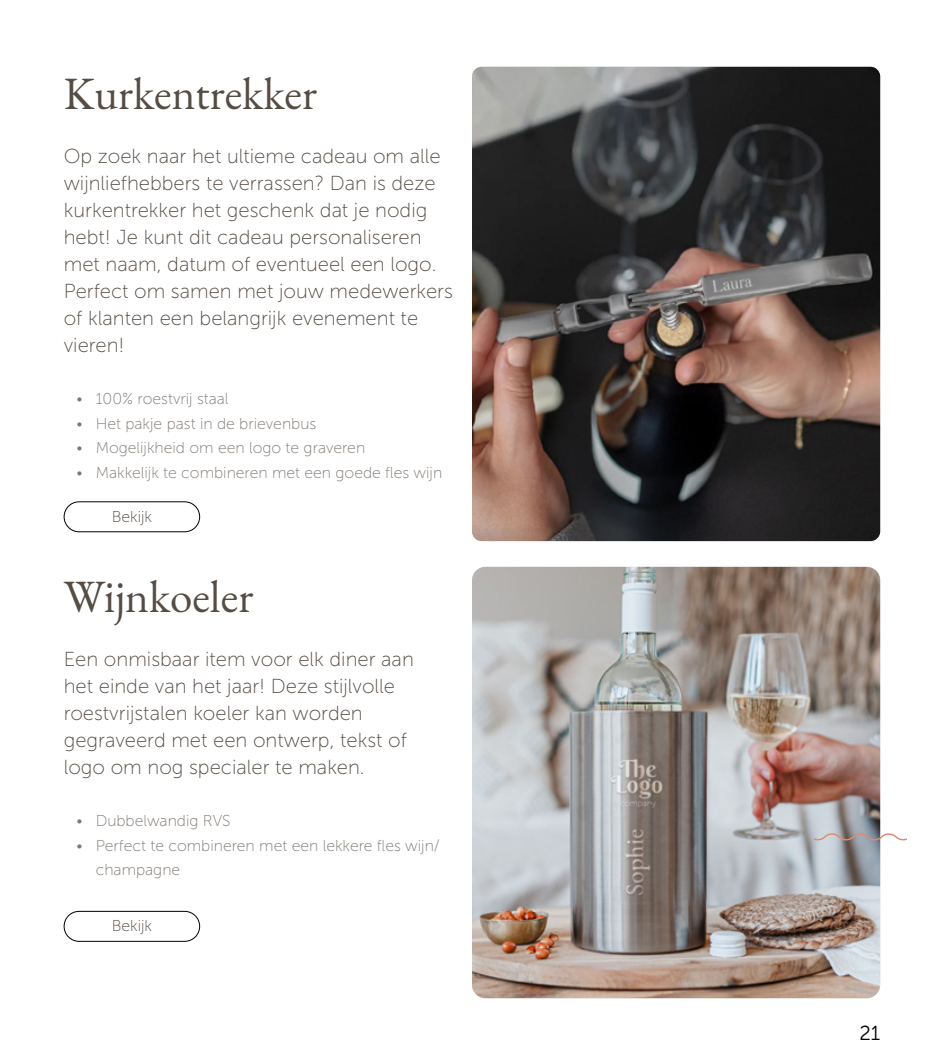
<style>
.page{position:relative;width:944px;height:1062px;background:#fff}
.page>*{position:absolute;margin:0;border:0;box-sizing:border-box;transform-origin:0 0}
.t1{font:45px "EB Garamond";color:#554c44}
.t2{font:20.25px/27px "Museo Sans 100";color:#554c44}
.t3{font:20.25px "Museo Sans 300";color:#000}
.t4{font:15.75px/24.8px "Museo Sans 100";color:#807973}
.t5{font:15.75px "Museo Sans 100";color:#554c44}
</style>
<div class="page">
<div style="left:64px;top:501px;width:136px;height:31px;border:1px solid #000;border-radius:15px"></div>
<div style="left:64px;top:911px;width:136px;height:31px;border:1px solid #000;border-radius:15px"></div>
<img style="left:472px;top:567px;width:408px;height:431px">
<img style="left:472px;top:67px;width:408px;height:474px">
<svg style="left:815px;top:833px;width:91px;height:7px"></svg>
<h1 class="t1" style="left:64px;top:65px;width:255px">Kurkentrekker</h1>
<p class="t2" style="left:64px;top:143px;width:391px">Op zoek naar het ultieme cadeau om alle wijnliefhebbers te verrassen? Dan is deze kurkentrekker het geschenk dat je nodig hebt! Je kunt dit cadeau personaliseren met naam, datum of eventueel een logo.<br>Perfect om samen met jouw medewerkers of klanten een belangrijk evenement te vieren!</p>
<p class="t4" style="left:77px;top:386px;width:154px">• 100% roestvrij staal</p>
<p class="t4" style="left:77px;top:411px;width:241px">• Het pakje past in de brievenbus</p>
<p class="t4" style="left:77px;top:436px;width:290px">• Mogelijkheid om een logo te graveren</p>
<p class="t4" style="left:77px;top:460px;width:367px">• Makkelijk te combineren met een goede fles wijn</p>
<p class="t5" style="left:112px;top:508px;width:42px">Bekijk</p>
<h1 class="t1" style="left:64px;top:568px;width:191px">Wijnkoeler</h1>
<p class="t2" style="left:64px;top:646px;width:352px">Een onmisbaar item voor elk diner aan het einde van het jaar! Deze stijlvolle roestvrijstalen koeler kan worden gegraveerd met een ontwerp, tekst of logo om nog specialer te maken.</p>
<p class="t4" style="left:77px;top:808px;width:156px">• Dubbelwandig RVS</p>
<p class="t4" style="left:96px;top:833px;width:346px;text-indent:-19px">• Perfect te combineren met een lekkere fles wijn/ champagne</p>
<p class="t5" style="left:112px;top:917px;width:42px">Bekijk</p>
<p class="t3" style="left:859px;top:1022px;width:22px">21</p>
</div>
